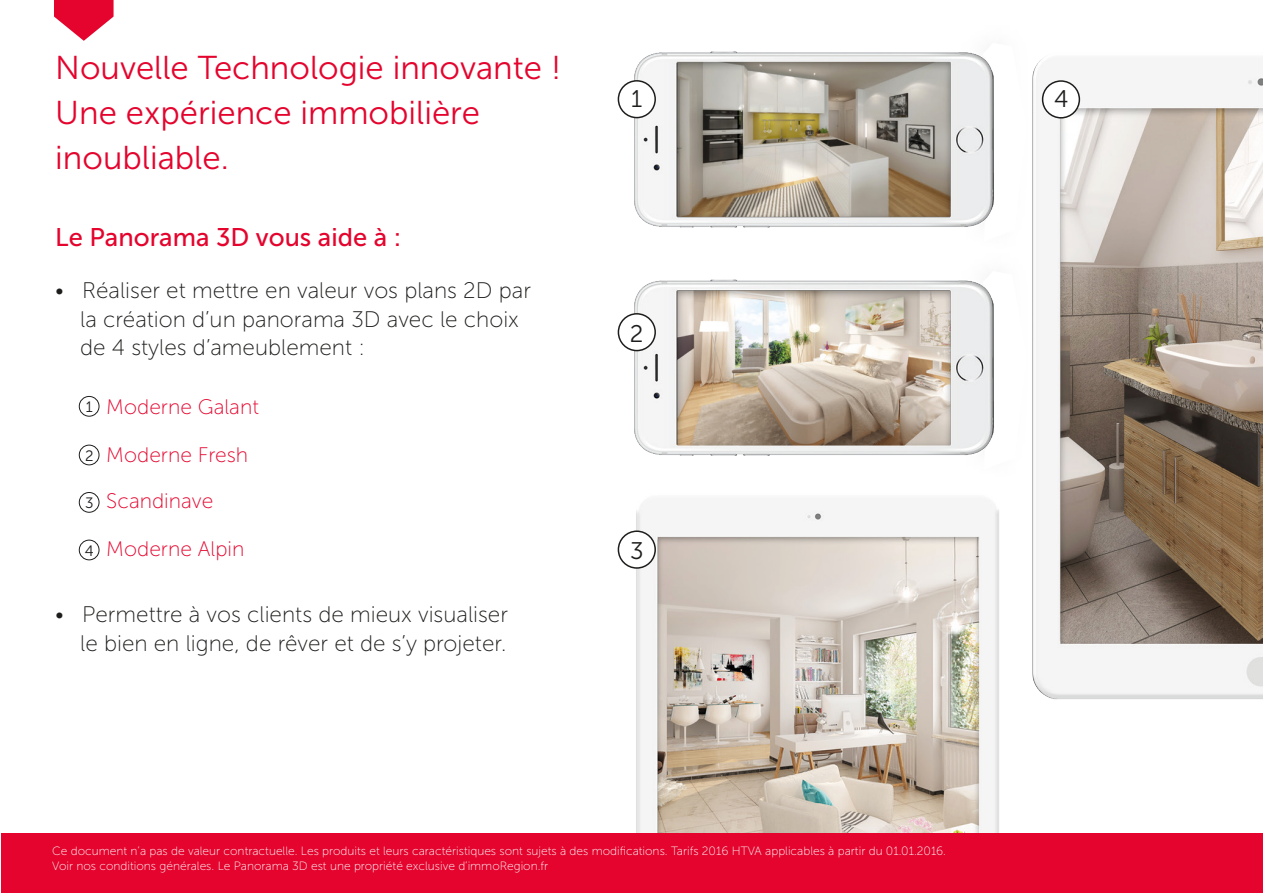
<style>
.page{position:relative;width:1263px;height:893px;background:#fff}
.page>*{position:absolute;margin:0;border:0;box-sizing:border-box;transform-origin:0 0}
.t1{font:33px/45px "Museo Sans 300";color:#e4042d}
.t2{font:25.5px "Museo Sans 500";color:#e4042d}
.t3{font:24px "Museo Sans 300";color:#1d1d1b}
.t4{font:22.5px/28.5px "Museo Sans 100";color:#1d1d1b}
.t5{font:21px "Museo Sans 100";color:#e4042d}
.t6{font:15px "Museo Sans 300";color:#1d1d1b}
.t7{font:12px/14.4px "Museo Sans 100";color:#fff}
</style>
<div class="page">
<img style="left:78px;top:51px;width:1185px;height:782px">
<div style="left:1042px;top:81px;width:37px;height:37px;background:#fff;border-radius:50%"></div>
<div style="left:1042px;top:80px;width:38px;height:39px;border:2px solid #1d1d1b;border-radius:50%"></div>
<div style="left:618px;top:81px;width:37px;height:37px;background:#fff;border-radius:50%"></div>
<div style="left:618px;top:80px;width:38px;height:38px;border:2px solid #1d1d1b;border-radius:50%"></div>
<div style="left:618px;top:314px;width:37px;height:37px;background:#fff;border-radius:50%"></div>
<div style="left:618px;top:313px;width:38px;height:38px;border:2px solid #1d1d1b;border-radius:50%"></div>
<div style="left:618px;top:531px;width:37px;height:37px;background:#fff;border-radius:50%"></div>
<div style="left:618px;top:530px;width:38px;height:39px;border:2px solid #1d1d1b;border-radius:50%"></div>
<div style="left:79px;top:396px;width:20px;height:20px;background:#fff;border-radius:50%"></div>
<div style="left:79px;top:396px;width:20px;height:21px;border:1px solid #1d1d1b;border-radius:50%"></div>
<div style="left:79px;top:445px;width:20px;height:20px;background:#fff;border-radius:50%"></div>
<div style="left:79px;top:445px;width:20px;height:20px;border:1px solid #1d1d1b;border-radius:50%"></div>
<div style="left:79px;top:492px;width:20px;height:20px;background:#fff;border-radius:50%"></div>
<div style="left:79px;top:492px;width:20px;height:21px;border:1px solid #1d1d1b;border-radius:50%"></div>
<div style="left:79px;top:540px;width:20px;height:20px;background:#fff;border-radius:50%"></div>
<div style="left:79px;top:540px;width:20px;height:20px;border:1px solid #1d1d1b;border-radius:50%"></div>
<svg style="left:54px;top:0;width:60px;height:41px"></svg>
<div style="left:1px;top:833px;width:1262px;height:60px;background:#e4042d"></div>
<h1 class="t1" style="left:55px;top:45px;width:507px">Nouvelle Technologie innovante !<br>Une expérience immobilière inoubliable.</h1>
<h2 class="t2" style="left:55px;top:223px;width:347px">Le Panorama 3D vous aide à :</h2>
<h3 class="t4" style="left:80px;top:277px;width:452px;text-indent:-25px">• Réaliser et mettre en valeur vos plans 2D par la création d’un panorama 3D avec le choix de 4 styles d’ameublement :</h3>
<h3 class="t5" style="left:106px;top:395px;width:154px">Moderne Galant</h3>
<h3 class="t5" style="left:106px;top:443px;width:143px">Moderne Fresh</h3>
<h3 class="t5" style="left:106px;top:490px;width:109px">Scandinave</h3>
<h3 class="t5" style="left:106px;top:538px;width:140px">Moderne Alpin</h3>
<p class="t6" style="left:86px;top:399px;width:8px">1</p>
<p class="t6" style="left:85px;top:447px;width:10px">2</p>
<p class="t6" style="left:85px;top:495px;width:10px">3</p>
<p class="t6" style="left:85px;top:542px;width:10px">4</p>
<h3 class="t4" style="left:55px;top:600px;width:454px;text-align:right">• Permettre à vos clients de mieux visualiser le bien en ligne, de rêver et de s’y projeter.</h3>
<h3 class="t3" style="left:631px;top:86px;width:13px">1</h3>
<h3 class="t3" style="left:1054px;top:86px;width:16px">4</h3>
<h3 class="t3" style="left:630px;top:320px;width:15px">2</h3>
<h3 class="t3" style="left:630px;top:537px;width:15px">3</h3>
<p class="t7" style="left:52px;top:844px;width:895px">Ce document n’a pas de valeur contractuelle. Les produits et leurs caractéristiques sont sujets à des modifications. Tarifs 2016 HTVA applicables à partir du 01.01.2016.<br>Voir nos conditions générales. Le Panorama 3D est une propriété exclusive d’immoRegion.fr</p>
</div>
